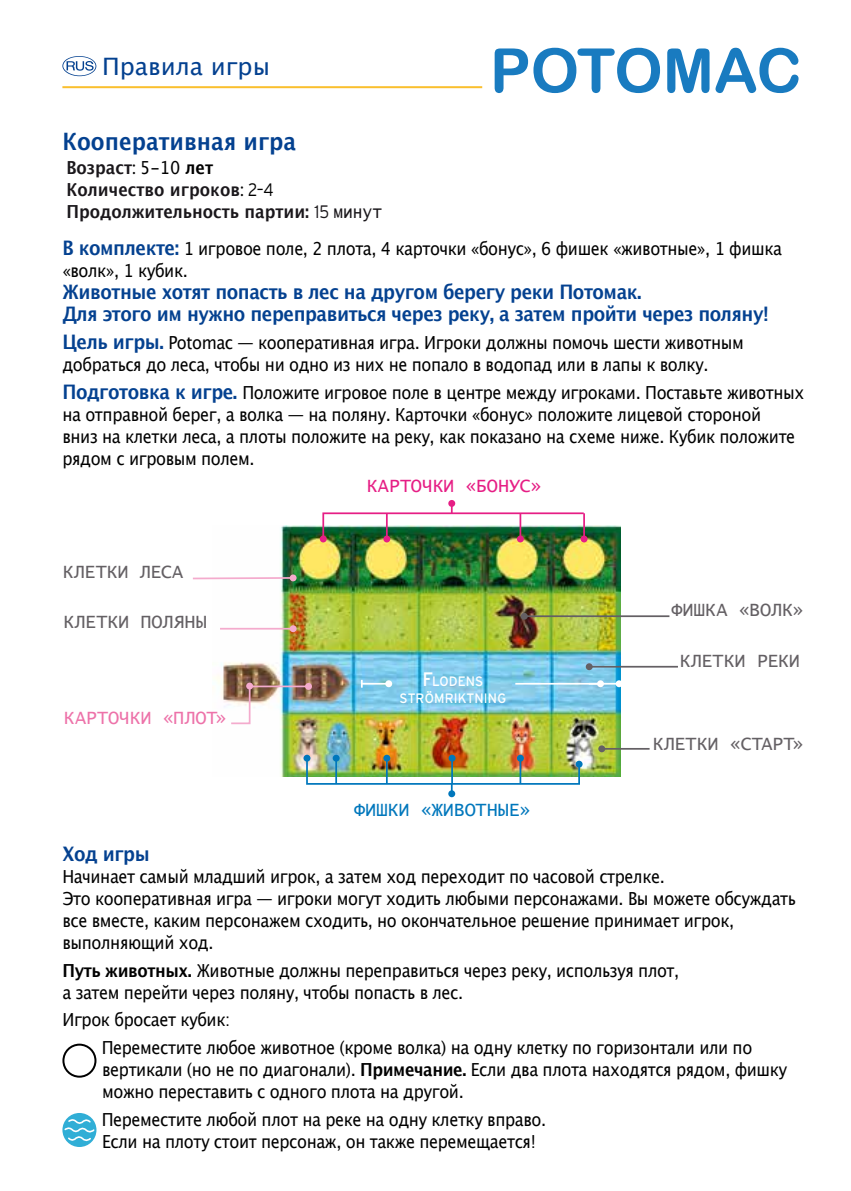
<style>
.page{position:relative;width:851px;height:1191px;background:#fff}
.page>*{position:absolute;margin:0;border:0;box-sizing:border-box;transform-origin:0 0}
.t1{font:61.2px "Arial Rounded MT Bold";letter-spacing:-.005em;color:#197bc0}
.t2{font:700 24px "Lucida Grande";color:#044190;scale:.9 1}
.t3{font:24px "Lucida Grande";color:#044190}
.t4{font:700 20px/22px "Lucida Grande";letter-spacing:-.025em;color:#044190;scale:.9 1}
.t5{font:19.4px "Lucida Console";letter-spacing:-.015em;color:#646064;scale:.95 1}
.t6{font:19.4px "Lucida Console";letter-spacing:-.01em;color:#e61e85;scale:.95 1}
.t7{font:19.4px "Lucida Console";letter-spacing:-.005em;color:#0077bc;scale:.95 1}
.t8{font:19.4px "Lucida Console";letter-spacing:-.01em;color:#ed72a9;scale:.95 1}
.t9{font:18px/22px "Lucida Grande";letter-spacing:-.025em;color:#000;scale:.9 1}
.t10{font:700 18px/22px "Lucida Grande";color:#1a171b;scale:.9 1}
.t11{font:13.6px/17.4px "Interstate";letter-spacing:.005em;color:#fff;text-align:center;scale:.95 1}
.s1{font-family:"Interstate";font-weight:300;color:#000}
.s2{font-weight:400;color:#000}
.s3{color:#000}
.s4{font-family:"Interstate";font-weight:300}
.s5{font-family:"Lucida Console";font-weight:400}
.s6{font-weight:700;font-size:20px;color:#044190}
.s7{font-size:19.4px}
.s8{font-weight:700}
</style>
<div class="page">
<hr style="left:62px;top:86px;width:420px;height:2px;background:#fabf2e">
<svg style="left:62px;top:56px;width:34px;height:20px"></svg>
<div style="left:62px;top:1043px;width:34px;height:34px;border:2px solid #000;border-radius:50%"></div>
<div style="left:62px;top:1113px;width:34px;height:34px;background:#30aed6;border-radius:50%"></div>
<svg style="left:64px;top:1118px;width:32px;height:26px"></svg>
<img style="left:213px;top:525px;width:407px;height:251px">
<hr style="left:193px;top:577px;width:100px;height:2px;background:#f4abcd">
<div style="left:289px;top:574px;width:7px;height:7px;background:#f4abcd;border-radius:50%"></div>
<svg style="left:361px;top:680px;width:26px;height:7px"></svg>
<div style="left:385px;top:680px;width:7px;height:7px;background:#fff;border-radius:50%"></div>
<hr style="left:515px;top:683px;width:85px;height:1px;background:#fff">
<div style="left:597px;top:680px;width:7px;height:7px;background:#fff;border-radius:50%"></div>
<hr style="left:588px;top:683px;width:31px;height:1px;background:#fff">
<div style="left:615px;top:680px;width:7px;height:7px;background:#fff;border-radius:50%"></div>
<hr style="left:524px;top:615px;width:145px;height:2px;background:#646064">
<div style="left:520px;top:613px;width:7px;height:6px;background:#646064;border-radius:50%"></div>
<hr style="left:601px;top:748px;width:48px;height:1px;background:#646064">
<div style="left:598px;top:745px;width:7px;height:7px;background:#646064;border-radius:50%"></div>
<hr style="left:220px;top:628px;width:73px;height:1px;background:#f4abcd">
<div style="left:289px;top:625px;width:7px;height:7px;background:#f4abcd;border-radius:50%"></div>
<svg style="left:229px;top:684px;width:22px;height:41px"></svg>
<div style="left:246px;top:682px;width:7px;height:7px;background:#f4abcd;border-radius:50%"></div>
<hr style="left:248px;top:685px;width:60px;height:2px;background:#f4abcd">
<div style="left:305px;top:683px;width:7px;height:7px;background:#f4abcd;border-radius:50%"></div>
<div style="left:580px;top:535px;width:7px;height:7px;background:#e61e85;border-radius:50%"></div>
<div style="left:383px;top:535px;width:7px;height:7px;background:#e61e85;border-radius:50%"></div>
<div style="left:517px;top:535px;width:7px;height:7px;background:#e61e85;border-radius:50%"></div>
<img style="left:321px;top:503px;width:264px;height:38px">
<div style="left:448px;top:500px;width:7px;height:7px;background:#e61e85;border-radius:50%"></div>
<svg style="left:303px;top:754px;width:7px;height:7px"></svg>
<img style="left:305px;top:756px;width:275px;height:36px">
<div style="left:448px;top:790px;width:7px;height:7px;background:#0077bc;border-radius:50%"></div>
<hr style="left:589px;top:666px;width:88px;height:1px;background:#646064">
<div style="left:585px;top:663px;width:7px;height:7px;background:#646064;border-radius:50%"></div>
<h2 class="t3" style="left:102px;top:52px;width:169px">Правила игры</h2>
<h1 class="t1" style="left:490px;top:34px;width:313px">POTOMAC</h1>
<h2 class="t2" style="left:62px;top:122px;width:261px">Кооперативная игра</h2>
<p class="t10" style="left:66px;top:156px;width:352px">Возраст<span class="s1">:</span> <span class="s2">5-10</span> <span class="s3">лет<br></span>Количество игроков<span class="s1">: 2–4<br></span>Продолжительность партии: <span class="s4">15</span> <span class="s5">минут</span></p>
<p class="t9" style="left:62px;top:238px;width:801px"><span class="s6">В комплекте:</span> 1 игровое поле, 2 плота, 4 карточки «бонус», 6 фишек «животные», 1 фишка «волк», 1 кубик.</p>
<p class="t4" style="left:62px;top:281px;width:786px">Животные хотят попасть в лес на другом берегу реки Потомак.<br>Для этого им нужно переправиться через реку, а затем пройти через поляну!</p>
<p class="t9" style="left:62px;top:332px;width:758px"><span class="s6">Цель игры.</span> Potomac — кооперативная игра. Игроки должны помочь шести животным добраться до леса, чтобы ни одно из них не попало в водопад или в лапы к волку.</p>
<p class="t9" style="left:62px;top:381px;width:825px"><span class="s6">Подготовка к игре.</span> Положите игровое поле в центре между игроками. Поставьте животных на отправной берег, а волка — на поляну. Карточки «бонус» положите лицевой стороной<br>вниз на клетки леса, а плоты положите на реку, как показано на схеме ниже. Кубик положите рядом с игровым полем.</p>
<p class="t5" style="left:62px;top:562px;width:129px">КЛЕТКИ ЛЕСА</p>
<p class="t5" style="left:63px;top:613px;width:153px">КЛЕТКИ ПОЛЯНЫ</p>
<p class="t8" style="left:64px;top:708px;width:173px">КАРТОЧКИ «ПЛОТ»</p>
<p class="t6" style="left:366px;top:476px;width:186px">КАРТОЧКИ «БОНУС»</p>
<p class="t11" style="left:399px;top:672px;width:114px"><span class="s7">F</span>LODENS<br>STRÖMRIKTNING</p>
<p class="t7" style="left:354px;top:801px;width:187px">ФИШКИ «ЖИВОТНЫЕ»</p>
<p class="t5" style="left:671px;top:600px;width:141px">ФИШКА «ВОЛК»</p>
<p class="t5" style="left:679px;top:652px;width:128px">КЛЕТКИ РЕКИ</p>
<p class="t5" style="left:652px;top:734px;width:161px">КЛЕТКИ «СТАРТ»</p>
<p class="t4" style="left:62px;top:842px;width:98px">Ход игры</p>
<p class="t9" style="left:62px;top:865px;width:816px">Начинает самый младший игрок, а затем ход переходит по часовой стрелке.<br>Это кооперативная игра — игроки могут ходить любыми персонажами. Вы можете обсуждать все вместе, каким персонажем сходить, но окончательное решение принимает игрок, выполняющий ход.</p>
<p class="t9" style="left:62px;top:959px;width:687px"><span class="s8">Путь животных.</span> Животные должны переправиться через реку, используя плот, а затем перейти через поляну, чтобы попасть в лес.</p>
<p class="t9" style="left:102px;top:1006px;width:724px;line-height:27.6px;text-indent:-39px">Игрок бросает кубик:<br>Переместите любое животное (кроме волка) на одну клетку по горизонтали или по</p>
<p class="t9" style="left:102px;top:1058px;width:762px">вертикали (но не по диагонали). <span class="s8">Примечание.</span> Если два плота находятся рядом, фишку можно переставить с одного плота на другой.</p>
<p class="t9" style="left:102px;top:1108px;width:495px">Переместите любой плот на реке на одну клетку вправо.<br>Если на плоту стоит персонаж, он также перемещается!</p>
</div>
